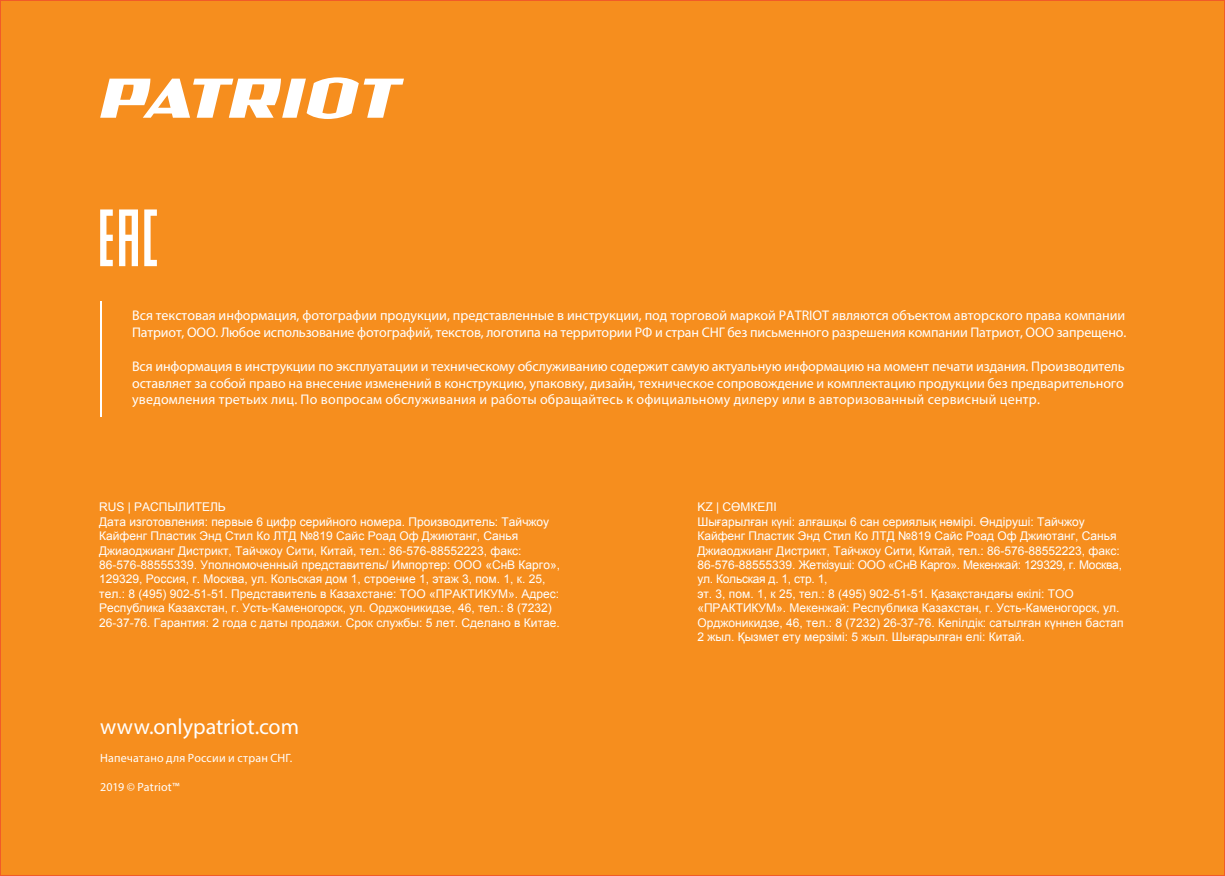
<style>
.page{position:relative;width:1225px;height:876px;background:#f68e1e}
.page>*{position:absolute;margin:0;border:0;box-sizing:border-box;transform-origin:0 0}
.t1{font:22px "Myriad Pro";color:#fff}
.t2{font:14px/16.8px "Myriad Pro";color:#fff}
.t3{font:12px/14.4px "Arial";color:#fff}
.t4{font:12px "Myriad Pro";letter-spacing:.015em;color:#fff}
</style>
<div class="page">
<svg style="left:100px;top:77px;width:304px;height:42px"></svg>
<svg style="left:100px;top:209px;width:57px;height:57px"></svg>
<hr style="left:100px;top:301px;width:2px;height:116px;background:#fff">
<p class="t2" style="left:132px;top:307px;width:995px">Вся текстовая информация, фотографии продукции, представленные в инструкции, под торговой маркой PATRIOT являются объектом авторского права компании<br>Патриот, ООО. Любое использование фотографий, текстов, логотипа на территории РФ и стран СНГ без письменного разрешения компании Патриот, ООО запрещено.</p>
<p class="t2" style="left:132px;top:357px;width:994px;text-align:justify">Вся информация в инструкции по эксплуатации и техническому обслуживанию содержит самую актуальную информацию на момент печати издания. Производитель оставляет за собой право на внесение изменений в конструкцию, упаковку, дизайн, техническое сопровождение и комплектацию продукции без предварительного уведомления третьих лиц. По вопросам обслуживания и работы обращайтесь к официальному дилеру или в авторизованный сервисный центр.</p>
<p class="t3" style="left:99px;top:500px;width:462px">RUS | РАСПЫЛИТЕЛЬ<br>Дата изготовления: первые 6 цифр серийного номера. Производитель: Тайчжоу Кайфенг Пластик Энд Стил Ко ЛТД №819 Сайс Роад Оф Джиютанг, Санья Джиаоджианг Дистрикт, Тайчжоу Сити, Китай, тел.: 86-576-88552223, факс:<br>86-576-88555339. Уполномоченный представитель/ Импортер: ООО «СнВ Карго», 129329, Россия, г. Москва, ул. Кольская дом 1, строение 1, этаж 3, пом. 1, к. 25, тел.: 8 (495) 902-51-51. Представитель в Казахстане: ТОО «ПРАКТИКУМ». Адрес:<br>Республика Казахстан, г. Усть-Каменогорск, ул. Орджоникидзе, 46, тел.: 8 (7232)<br>26-37-76. Гарантия: 2 года с даты продажи. Срок службы: 5 лет. Сделано в Китае.</p>
<p class="t3" style="left:697px;top:500px;width:428px">KZ | СӨМКЕЛІ<br>Шығарылған күні: алғашқы 6 сан сериялық нөмірі. Өндіруші: Тайчжоу Кайфенг Пластик Энд Стил Ко ЛТД №819 Сайс Роад Оф Джиютанг, Санья Джиаоджианг Дистрикт, Тайчжоу Сити, Китай, тел.: 86-576-88552223, факс:<br>86-576-88555339. Жеткiзушi: ООО «СнВ Карго». Мекенжай: 129329, г. Москва, ул. Кольская д. 1, стр. 1,<br>эт. 3, пом. 1, к 25, тел.: 8 (495) 902-51-51. Қазақстандағы өкілі: ТОО «ПРАКТИКУМ». Мекенжай: Республика Казахстан, г. Усть-Каменогорск, ул.<br>Орджоникидзе, 46, тел.: 8 (7232) 26-37-76. Кепілдік: сатылған күннен бастап 2 жыл. Қызмет ету мерзімі: 5 жыл. Шығарылған елі: Китай.</p>
<h1 class="t1" style="left:100px;top:713px;width:200px">www.onlypatriot.com</h1>
<p class="t4" style="left:100px;top:751px;width:194px">Напечатано для России и стран СНГ.</p>
<p class="t4" style="left:100px;top:779px;width:81px">2019 © Patriot™</p>
</div>
